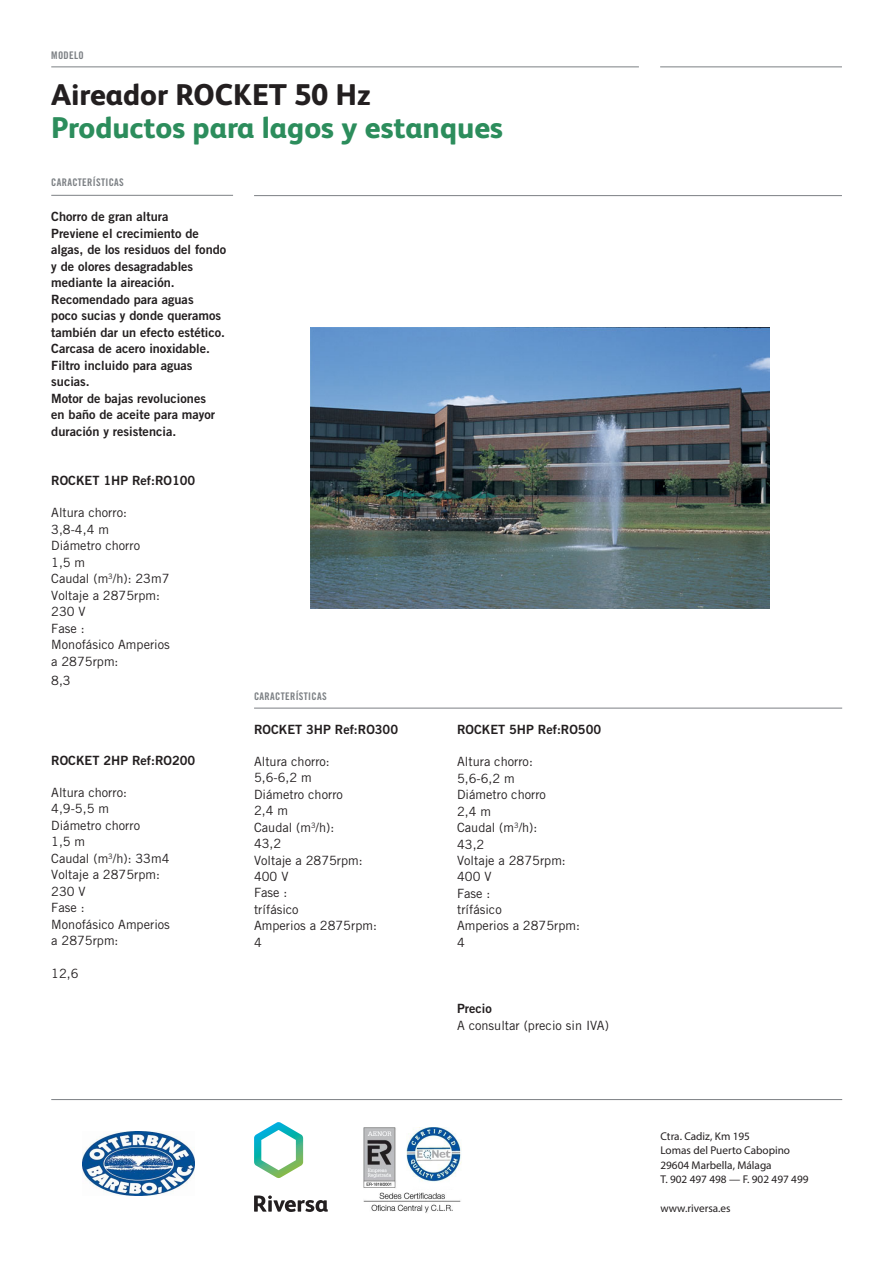
<style>
.page{position:relative;width:893px;height:1263px;background:#fff}
.page>*{position:absolute;margin:0;border:0;box-sizing:border-box;transform-origin:0 0}
.Titular{font:800 30px "FS Albert";color:#2c8d5c}
.Titular-2{font:800 30px "FS Albert";color:#231f20}
.Texto_secundario{font:12.75px/16.5px "Trade Gothic LT Std";color:#231f20}
.Texto_secundario-2{font:12.75px/16.5px "Trade Gothic LT Std Bd 2";color:#231f20}
.t1{font:11.25px "Myriad Pro";color:#231f20}
.t2{font:10.5px "Trade Gothic LT Std Bd Cn 20";letter-spacing:.03em;color:#7c8084}
</style>
<div class="page">
<hr style="left:254px;top:708px;width:588px;height:1px;background:#7c8084">
<hr style="left:51px;top:67px;width:588px;height:1px;background:#7c8084">
<hr style="left:51px;top:195px;width:182px;height:1px;background:#7c8084">
<hr style="left:660px;top:67px;width:182px;height:1px;background:#7c8084">
<img style="left:310px;top:327px;width:459px;height:281px">
<hr style="left:254px;top:195px;width:588px;height:1px;background:#7c8084">
<hr style="left:51px;top:1099px;width:791px;height:1px;background:#7c8084">
<img style="left:364px;top:1128px;width:98px;height:85px">
<svg style="left:254px;top:1195px;width:74px;height:17px"></svg>
<svg style="left:254px;top:1122px;width:49px;height:56px"></svg>
<img style="left:82px;top:1132px;width:113px;height:63px">
<p class="t2" style="left:51px;top:48px;width:34px">MODELO</p>
<p class="Titular-2" style="left:51px;top:73px;width:321px">Aireador ROCKET 50 Hz</p>
<p class="Titular" style="left:51px;top:106px;width:453px">Productos para lagos y estanques</p>
<p class="t2" style="left:51px;top:176px;width:74px">CARACTERÍSTICAS</p>
<p class="Texto_secundario-2" style="left:51px;top:208px;width:119px">Chorro de gran altura</p>
<p class="Texto_secundario-2" style="left:51px;top:225px;width:176px">Previene el crecimiento de algas, de los residuos del fondo y de olores desagradables mediante la aireación.</p>
<p class="Texto_secundario-2" style="left:51px;top:291px;width:175px">Recomendado para aguas<br>poco sucias y donde queramos también dar un efecto estético.</p>
<p class="Texto_secundario-2" style="left:51px;top:340px;width:160px">Carcasa de acero inoxidable.<br>Filtro incluido para aguas sucias.</p>
<p class="Texto_secundario-2" style="left:51px;top:390px;width:165px">Motor de bajas revoluciones en baño de aceite para mayor duración y resistencia.</p>
<p class="Texto_secundario-2" style="left:51px;top:472px;width:146px">ROCKET 1HP Ref:RO100</p>
<p class="Texto_secundario" style="left:51px;top:504px;width:120px">Altura chorro:<br>3,8-4,4 m<br>Diámetro chorro<br>1,5 m<br>Caudal (m<sup>3</sup>/h): 23m7<br>Voltaje a 2875rpm:<br>230 V<br>Fase :<br>Monofásico Amperios a 2875rpm:</p>
<p class="Texto_secundario" style="left:51px;top:672px;width:21px">8,3</p>
<p class="Texto_secundario-2" style="left:51px;top:752px;width:146px">ROCKET 2HP Ref:RO200</p>
<p class="Texto_secundario" style="left:51px;top:784px;width:120px">Altura chorro:<br>4,9-5,5 m<br>Diámetro chorro<br>1,5 m<br>Caudal (m<sup>3</sup>/h): 33m4<br>Voltaje a 2875rpm:<br>230 V<br>Fase :<br>Monofásico Amperios a 2875rpm:</p>
<p class="Texto_secundario" style="left:51px;top:965px;width:29px">12,6</p>
<p class="t2" style="left:254px;top:689px;width:74px">CARACTERÍSTICAS</p>
<p class="Texto_secundario-2" style="left:254px;top:721px;width:146px">ROCKET 3HP Ref:RO300</p>
<p class="Texto_secundario" style="left:254px;top:753px;width:77px">Altura chorro:</p>
<p class="Texto_secundario" style="left:254px;top:769px;width:59px">5,6-6,2 m</p>
<p class="Texto_secundario" style="left:254px;top:786px;width:90px">Diámetro chorro</p>
<p class="Texto_secundario" style="left:254px;top:802px;width:35px">2,4 m</p>
<p class="Texto_secundario" style="left:254px;top:819px;width:82px">Caudal (m<sup>3</sup>/h):</p>
<p class="Texto_secundario" style="left:254px;top:835px;width:29px">43,2</p>
<p class="Texto_secundario" style="left:254px;top:852px;width:124px">Voltaje a 2875rpm:<br>400 V<br>Fase :<br>trífásico<br>Amperios a 2875rpm:</p>
<p class="Texto_secundario" style="left:254px;top:934px;width:9px">4</p>
<p class="Texto_secundario-2" style="left:457px;top:721px;width:146px">ROCKET 5HP Ref:RO500</p>
<p class="Texto_secundario" style="left:457px;top:753px;width:77px">Altura chorro:</p>
<p class="Texto_secundario" style="left:457px;top:770px;width:59px">5,6-6,2 m</p>
<p class="Texto_secundario" style="left:457px;top:786px;width:90px">Diámetro chorro</p>
<p class="Texto_secundario" style="left:457px;top:803px;width:35px">2,4 m</p>
<p class="Texto_secundario" style="left:457px;top:819px;width:82px">Caudal (m<sup>3</sup>/h):</p>
<p class="Texto_secundario" style="left:457px;top:836px;width:29px">43,2</p>
<p class="Texto_secundario" style="left:457px;top:852px;width:124px">Voltaje a 2875rpm:<br>400 V<br>Fase :<br>trífásico<br>Amperios a 2875rpm:</p>
<p class="Texto_secundario" style="left:457px;top:934px;width:9px">4</p>
<p class="Texto_secundario-2" style="left:457px;top:1000px;width:36px">Precio</p>
<p class="Texto_secundario" style="left:457px;top:1017px;width:153px">A consultar (precio sin IVA)</p>
<p class="t1" style="left:660px;top:1129px;width:91px">Ctra. Cadiz, Km 195</p>
<p class="t1" style="left:660px;top:1144px;width:131px">Lomas del Puerto Cabopino</p>
<p class="t1" style="left:660px;top:1158px;width:113px">29604 Marbella, Málaga</p>
<p class="t1" style="left:660px;top:1172px;width:150px">T. 902 497 498 — F. 902 497 499</p>
<p class="t1" style="left:660px;top:1201px;width:72px">www.riversa.es</p>
</div>
